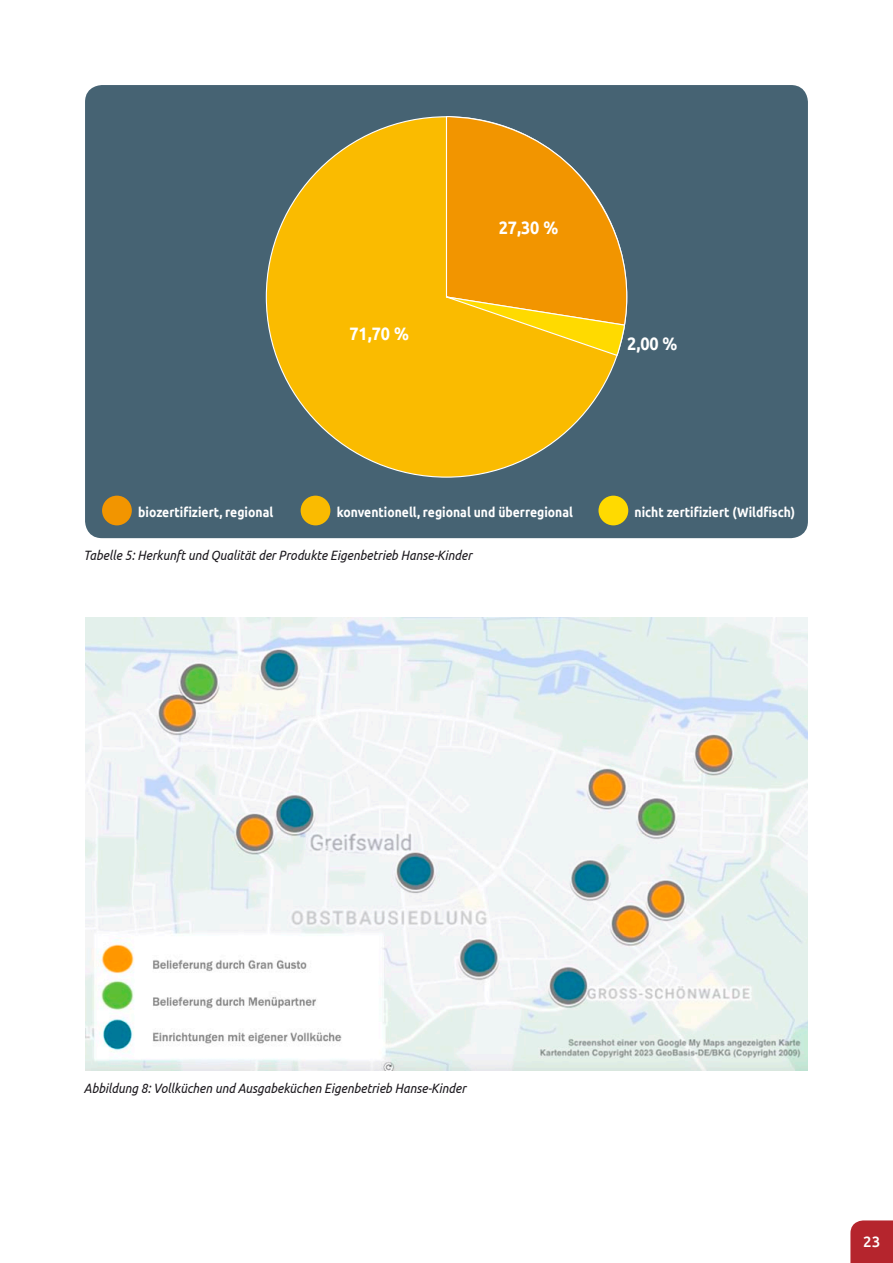
<style>
.page{position:relative;width:893px;height:1263px;background:#fff}
.page>*{position:absolute;margin:0;border:0;box-sizing:border-box;transform-origin:0 0}
.t1{font:700 18px "Ubuntu";color:#fff;scale:.9 1}
.t2{font:500 15px "Ubuntu";color:#fff}
.t3{font:italic 13.5px "Ubuntu";color:#1a171c;scale:.9 1}
.t4{font:700 13.5px "Ubuntu";color:#fff;scale:.9 1}
</style>
<div class="page">
<div style="left:850px;top:1220px;width:43px;height:43px;background:#b5252d"></div>
<img style="left:85px;top:618px;width:723px;height:452px">
<div style="left:85px;top:85px;width:723px;height:453px;background:#466373;border-radius:17px"></div>
<div style="left:266px;top:117px;width:361px;height:360px;background:#fabb00;border-radius:50%"></div>
<div style="left:102px;top:496px;width:30px;height:29px;background:#f29500;border-radius:50%"></div>
<div style="left:301px;top:496px;width:29px;height:29px;background:#fabb00;border-radius:50%"></div>
<div style="left:598px;top:496px;width:30px;height:29px;background:#ffda00;border-radius:50%"></div>
<svg style="left:434px;top:116px;width:194px;height:241px"></svg>
<h1 class="t1" style="left:349px;top:322px;width:68px">71,70 %</h1>
<h1 class="t1" style="left:499px;top:217px;width:68px">27,30 %</h1>
<h1 class="t1" style="left:627px;top:333px;width:57px">2,00 %</h1>
<p class="t4" style="left:138px;top:504px;width:151px">biozertifiziert, regional</p>
<p class="t4" style="left:337px;top:504px;width:264px">konventionell, regional und überregional</p>
<p class="t4" style="left:634px;top:504px;width:180px">nicht zertifiziert (Wildfisch)</p>
<p class="t3" style="left:84px;top:547px;width:433px">Tabelle 5: Herkunft und Qualität der Produkte Eigenbetrieb Hanse-Kinder</p>
<p class="t3" style="left:84px;top:1080px;width:426px">Abbildung 8: Vollküchen und Ausgabeküchen Eigenbetrieb Hanse-Kinder</p>
<p class="t2" style="left:863px;top:1232px;width:19px">23</p>
</div>
